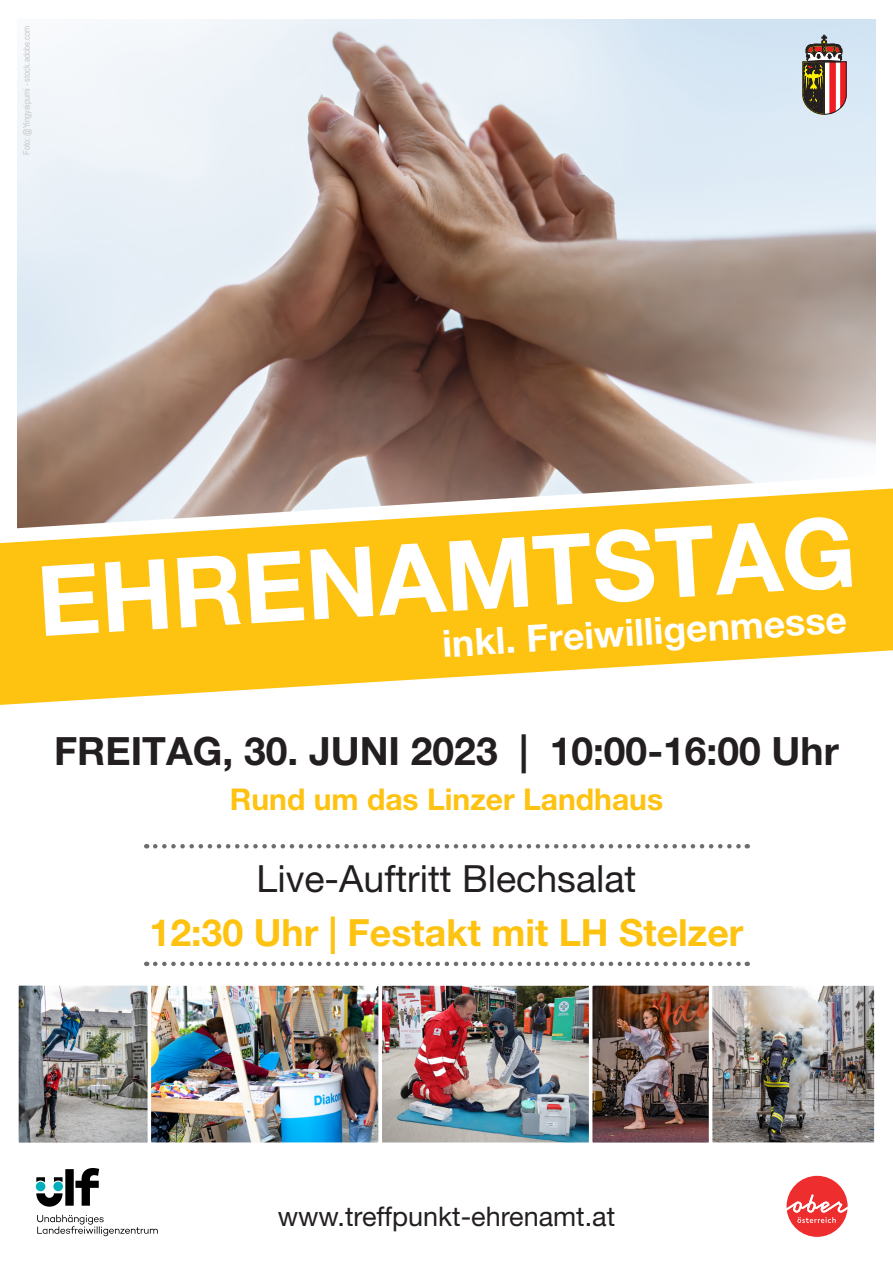
<style>
.page{position:relative;width:893px;height:1263px;background:#fff}
.page>*{position:absolute;margin:0;border:0;box-sizing:border-box;transform-origin:0 0}
.t1{font:700 97.5px "Helvetica Neue LT Pro";color:#fff}
.t2{font:700 39px "Helvetica Neue LT Pro";color:#231f20}
.t3{font:700 37.5px "Helvetica Neue LT Pro";color:#fec210}
.t4{font:37.5px "Helvetica Neue LT Pro";color:#231f20}
.t5{font:700 37.5px "Helvetica Neue LT Pro";color:#fff}
.t6{font:700 30px "Helvetica Neue LT Pro";color:#fec210}
.t7{font:27px "Helvetica Neue LT Pro";color:#231f20}
.t8{font:9px "Arial Narrow";color:#c7c8ca}
</style>
<div class="page">
<img style="left:20px;top:987px;width:853px;height:154px">
<div style="left:148px;top:983px;width:233px;height:162px;border:3px solid #fff"></div>
<img style="left:17px;top:20px;width:858px;height:455px">
<div style="left:16px;top:983px;width:135px;height:162px;border:3px solid #fff"></div>
<div style="left:589px;top:983px;width:123px;height:162px;border:3px solid #fff"></div>
<div style="left:709px;top:983px;width:168px;height:162px;border:3px solid #fff"></div>
<div style="left:379px;top:983px;width:213px;height:162px;border:3px solid #fff"></div>
<svg style="left:802px;top:35px;width:45px;height:80px;background:#9d786c"></svg>
<svg style="left:17px;top:475px;width:784px;height:13px;background:#ab968c"></svg>
<svg style="left:0;top:488px;width:893px;height:217px;fill:#fec210"></svg>
<svg style="left:155px;top:844px;width:593px;height:4px"></svg>
<svg style="left:155px;top:961px;width:593px;height:5px"></svg>
<svg style="left:787px;top:1176px;width:61px;height:61px"></svg>
<svg style="left:37px;top:1215px;width:121px;height:21px"></svg>
<svg style="left:36px;top:1168px;width:63px;height:39px"></svg>
<div style="left:36px;top:1182px;width:9px;height:9px;background:#00afb9;border-radius:50%"></div>
<div style="left:53px;top:1181px;width:10px;height:10px;background:#00afb9;border-radius:50%"></div>
<p class="t8" style="left:20px;top:155px;width:130px;rotate:-90deg">Foto: @Yingyaipumi - stock.adobe.com</p>
<h1 class="t1" style="left:33px;top:545px;width:821px;rotate:-4deg">EHRENAMTSTAG</h1>
<p class="t5" style="left:441px;top:619px;width:407px;rotate:-3deg">inkl. Freiwilligenmesse</p>
<p class="t2" style="left:54px;top:727px;width:786px">FREITAG, 30. JUNI 2023 | 10:00-16:00 Uhr</p>
<p class="t6" style="left:230px;top:781px;width:435px">Rund um das Linzer Landhaus</p>
<p class="t4" style="left:257px;top:856px;width:381px">Live-Auftritt Blechsalat</p>
<p class="t3" style="left:149px;top:909px;width:595px">12:30 Uhr | Festakt mit LH Stelzer</p>
<p class="t7" style="left:278px;top:1200px;width:339px">www.treffpunkt-ehrenamt.at</p>
</div>
